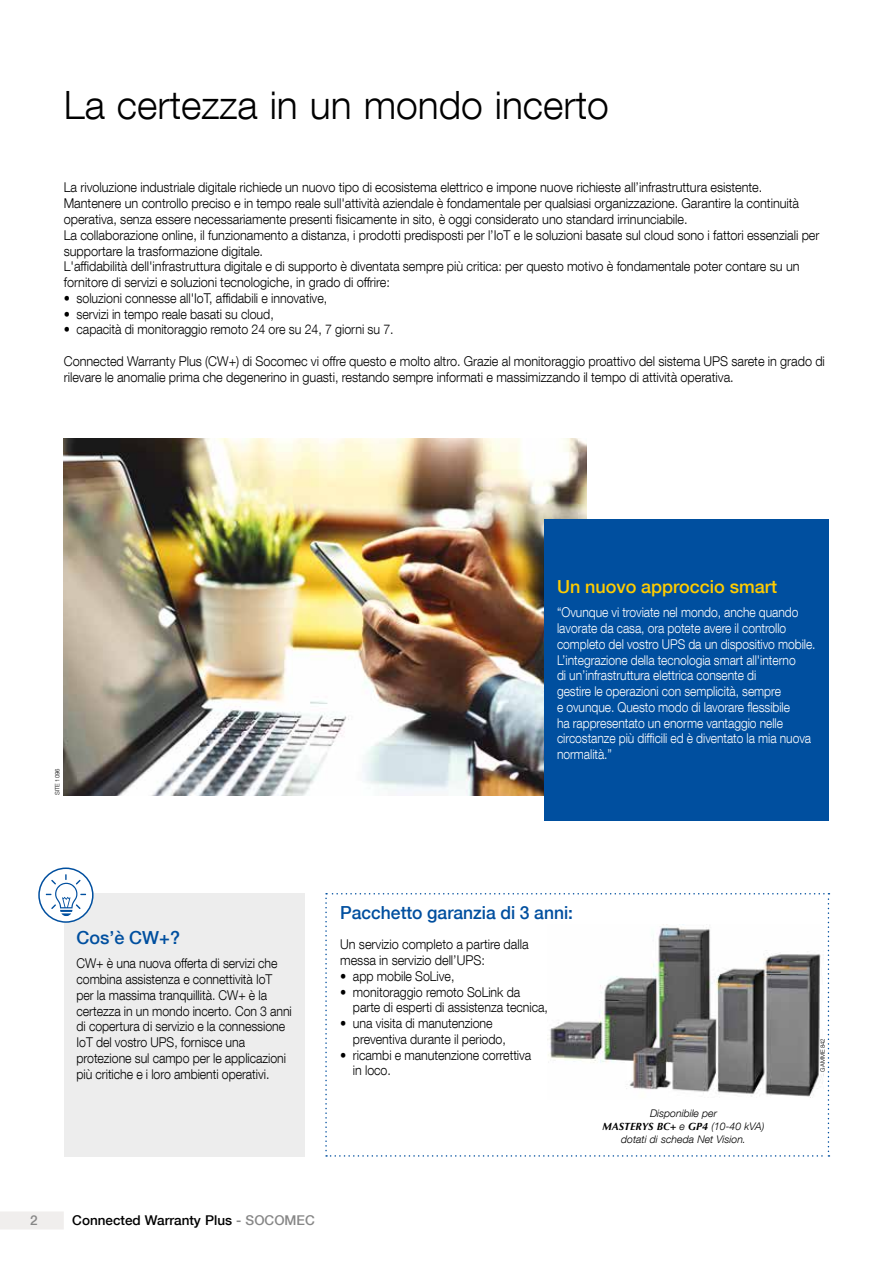
<style>
.page{position:relative;width:893px;height:1263px;background:#fff}
.page>*{position:absolute;margin:0;border:0;box-sizing:border-box;transform-origin:0 0}
.t1{font:300 39px "Helvetica Neue LT Com";color:#000}
.t2{font:500 18px "Helvetica Neue LT Com";color:#004f9f}
.t3{font:500 18px "Helvetica Neue LT Com";color:#fc0}
.t4{font:300 13.5px/15.8px "Helvetica Neue LT Com";letter-spacing:-.005em;color:#000;scale:.94 1}
.t5{font:300 13.5px/15.8px "Helvetica Neue LT Com";letter-spacing:-.005em;color:#fff;scale:.89 1}
.t6{font:300 13.5px/15.8px "Helvetica Neue LT Com";letter-spacing:-.005em;color:#000;scale:.92 1}
.t7{font:300 13.5px/15.8px "Helvetica Neue LT Com";letter-spacing:-.005em;color:#000;scale:.91 1}
.t8{font:500 13.5px "Helvetica Neue LT Com";color:#000}
.t9{font:500 13.5px "Helvetica Neue LT Com";color:#878787}
.t10{font:italic 300 10.5px "Helvetica Neue LT Com";color:#000}
.t11{font:italic 700 10.5px "Optima LT Std";color:#000}
.t12{font:300 6px "Helvetica Neue LT Com";color:#000}
.s1{color:#878787}
.s2{font-family:"Helvetica Neue LT Com";font-weight:300}
</style>
<div class="page">
<svg style="left:325px;top:893px;width:504px;height:264px"></svg>
<img style="left:64px;top:438px;width:523px;height:357px">
<div style="left:544px;top:519px;width:285px;height:302px;background:#004f9f"></div>
<div style="left:64px;top:893px;width:241px;height:264px;background:#ededed"></div>
<svg style="left:39px;top:868px;width:54px;height:54px"></svg>
<svg style="left:46px;top:874px;width:40px;height:42px"></svg>
<div style="left:38px;top:867px;width:56px;height:56px;border:2px solid #004f9f;border-radius:50%"></div>
<div style="left:0;top:1211px;width:64px;height:18px;background:#f0eeed"></div>
<img style="left:547px;top:925px;width:277px;height:174px">
<h1 class="t1" style="left:64px;top:82px;width:547px">La certezza in un mondo incerto</h1>
<p class="t4" style="left:64px;top:180px;width:805px">La rivoluzione industriale digitale richiede un nuovo tipo di ecosistema elettrico e impone nuove richieste all’infrastruttura esistente.<br>Mantenere un controllo preciso e in tempo reale sull'attività aziendale è fondamentale per qualsiasi organizzazione. Garantire la continuità operativa, senza essere necessariamente presenti fisicamente in sito, è oggi considerato uno standard irrinunciabile.<br>La collaborazione online, il funzionamento a distanza, i prodotti predisposti per l’IoT e le soluzioni basate sul cloud sono i fattori essenziali per supportare la trasformazione digitale.<br>L'affidabilità dell'infrastruttura digitale e di supporto è diventata sempre più critica: per questo motivo è fondamentale poter contare su un fornitore di servizi e soluzioni tecnologiche, in grado di offrire:</p>
<p class="t6" style="left:64px;top:290px;width:288px">• soluzioni connesse all'IoT, affidabili e innovative,</p>
<p class="t6" style="left:64px;top:306px;width:230px">• servizi in tempo reale basati su cloud,</p>
<p class="t6" style="left:64px;top:321px;width:360px">• capacità di monitoraggio remoto 24 ore su 24, 7 giorni su 7.</p>
<p class="t4" style="left:64px;top:353px;width:811px">Connected Warranty Plus (CW+) di Socomec vi offre questo e molto altro. Grazie al monitoraggio proattivo del sistema UPS sarete in grado di rilevare le anomalie prima che degenerino in guasti, restando sempre informati e massimizzando il tempo di attività operativa.</p>
<p class="t12" style="left:54px;top:795px;width:29px;rotate:-90deg">SITE 1096</p>
<h2 class="t3" style="left:557px;top:576px;width:221px">Un nuovo approccio smart</h2>
<p class="t5" style="left:557px;top:604px;width:292px">“Ovunque vi troviate nel mondo, anche quando lavorate da casa, ora potete avere il controllo completo del vostro UPS da un dispositivo mobile.<br>L’integrazione della tecnologia smart all'interno<br>di un’infrastruttura elettrica consente di<br>gestire le operazioni con semplicità, sempre<br>e ovunque. Questo modo di lavorare flessibile<br>ha rappresentato un enorme vantaggio nelle circostanze più difficili ed è diventato la mia nuova normalità.”</p>
<h2 class="t2" style="left:77px;top:927px;width:105px">Cos’è CW+?</h2>
<p class="t7" style="left:77px;top:955px;width:238px">CW+ è una nuova offerta di servizi che combina assistenza e connettività IoT per la massima tranquillità. CW+ è la certezza in un mondo incerto. Con 3 anni di copertura di servizio e la connessione IoT del vostro UPS, fornisce una protezione sul campo per le applicazioni più critiche e i loro ambienti operativi.</p>
<h2 class="t2" style="left:340px;top:901px;width:234px">Pacchetto garanzia di 3 anni:</h2>
<p class="t4" style="left:340px;top:936px;width:202px">Un servizio completo a partire dalla messa in servizio dell’UPS:</p>
<p class="t6" style="left:340px;top:968px;width:126px">• app mobile SoLive,</p>
<p class="t6" style="left:353px;top:984px;width:214px;text-indent:-13px">• monitoraggio remoto SoLink da parte di esperti di assistenza tecnica,</p>
<p class="t6" style="left:353px;top:1015px;width:168px;text-indent:-13px">• una visita di manutenzione preventiva durante il periodo,</p>
<p class="t6" style="left:353px;top:1047px;width:195px;text-indent:-13px">• ricambi e manutenzione correttiva in loco.</p>
<p class="t9" style="left:30px;top:1212px;width:9px">2</p>
<p class="t8" style="left:72px;top:1212px;width:244px">Connected Warranty Plus <span class="s1">- SOCOMEC</span></p>
<p class="t10" style="left:650px;top:1107px;width:68px">Disponibile per</p>
<p class="t11" style="left:603px;top:1120px;width:163px">MASTERYS BC+ <span class="s2">e</span> GP4 <span class="s2">(10-40 kVA)</span></p>
<p class="t10" style="left:621px;top:1132px;width:126px">dotati di scheda Net Vision.</p>
<p class="t12" style="left:819px;top:1071px;width:35px;rotate:-90deg">GAMME 842</p>
</div>
